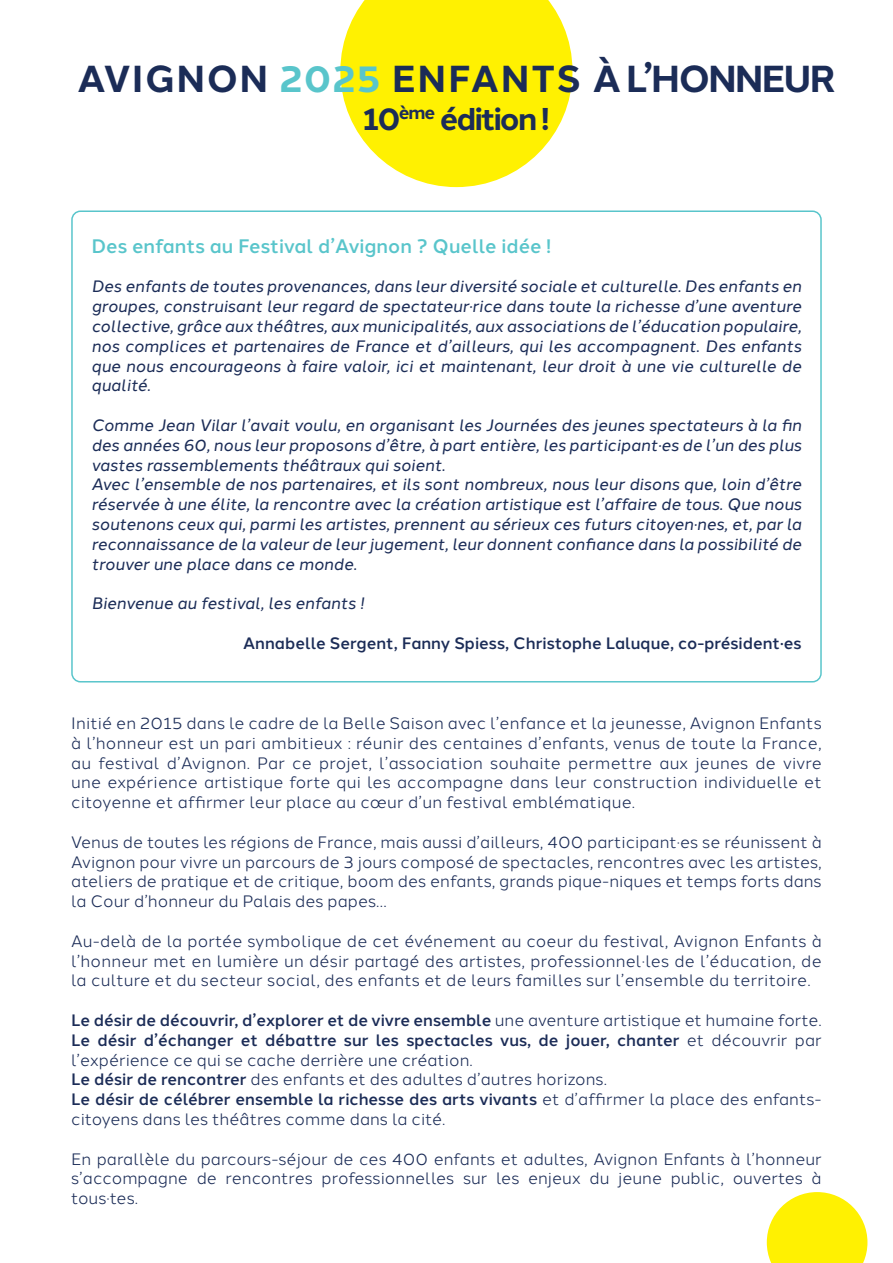
<style>
.page{position:relative;width:893px;height:1263px;background:#fff}
.page>*{position:absolute;margin:0;border:0;box-sizing:border-box;transform-origin:0 0}
.t1{font:700 37.5px "Halcom";letter-spacing:.03em;color:#1b2c57}
.t2{font:700 31.5px "Halcom";letter-spacing:-.06em;color:#1b2c57}
.t3{font:500 19.5px "Halcom";color:#59c5cb}
.t4{font:16.5px/19.8px "Halcom";color:#1b2c57;text-align:justify}
.t5{font:italic 16.5px/19.8px "Halcom";color:#1b2c57;text-align:justify}
.t6{font:500 16.5px "Halcom";color:#1b2c57}
.s1{color:#59c5cb}
.s2{font-weight:500}
</style>
<div class="page">
<svg style="left:340px;top:0;width:232px;height:187px"></svg>
<div style="left:71px;top:210px;width:751px;height:472px;border:2px solid #59c5cb;border-radius:9px"></div>
<svg style="left:767px;top:1192px;width:100px;height:71px;background:#fff328"></svg>
<h1 class="t1" style="left:77px;top:48px;width:759px">AVIGNON <span class="s1">2025</span> ENFANTS À L’HONNEUR</h1>
<h2 class="t2" style="left:363px;top:93px;width:188px">10<sup>ème</sup> édition !</h2>
<p class="t3" style="left:91px;top:230px;width:462px">Des enfants au Festival d’Avignon ? Quelle idée !</p>
<p class="t5" style="left:91px;top:275px;width:712px">Des enfants de toutes provenances, dans leur diversité sociale et culturelle. Des enfants en groupes, construisant leur regard de spectateur·rice dans toute la richesse d’une aventure collective, grâce aux théâtres, aux municipalités, aux associations de l’éducation populaire, nos complices et partenaires de France et d’ailleurs, qui les accompagnent. Des enfants que nous encourageons à faire valoir, ici et maintenant, leur droit à une vie culturelle de qualité.</p>
<p class="t5" style="left:91px;top:414px;width:712px;text-align:left">Comme Jean Vilar l’avait voulu, en organisant les Journées des jeunes spectateurs à la fin des années 60, nous leur proposons d’être, à part entière, les participant·es de l’un des plus vastes rassemblements théâtraux qui soient.<br>Avec l’ensemble de nos partenaires, et ils sont nombreux, nous leur disons que, loin d’être réservée à une élite, la rencontre avec la création artistique est l’affaire de tous. Que nous soutenons ceux qui, parmi les artistes, prennent au sérieux ces futurs citoyen·nes, et, par la reconnaissance de la valeur de leur jugement, leur donnent confiance dans la possibilité de trouver une place dans ce monde.</p>
<p class="t5" style="left:91px;top:592px;width:274px">Bienvenue au festival, les enfants !</p>
<p class="t6" style="left:243px;top:630px;width:560px">Annabelle Sergent, Fanny Spiess, Christophe Laluque, co-président·es</p>
<p class="t4" style="left:71px;top:712px;width:752px">Initié en 2015 dans le cadre de la Belle Saison avec l’enfance et la jeunesse, Avignon Enfants à l’honneur est un pari ambitieux : réunir des centaines d’enfants, venus de toute la France, au festival d’Avignon. Par ce projet, l’association souhaite permettre aux jeunes de vivre une expérience artistique forte qui les accompagne dans leur construction individuelle et citoyenne et affirmer leur place au cœur d’un festival emblématique.</p>
<p class="t4" style="left:71px;top:830px;width:752px">Venus de toutes les régions de France, mais aussi d’ailleurs, 400 participant·es se réunissent à Avignon pour vivre un parcours de 3 jours composé de spectacles, rencontres avec les artistes, ateliers de pratique et de critique, boom des enfants, grands pique-niques et temps forts dans la Cour d’honneur du Palais des papes…</p>
<p class="t4" style="left:71px;top:929px;width:752px">Au-delà de la portée symbolique de cet événement au coeur du festival, Avignon Enfants à l’honneur met en lumière un désir partagé des artistes, professionnel·les de l’éducation, de la culture et du secteur social, des enfants et de leurs familles sur l’ensemble du territoire.</p>
<p class="t4" style="left:71px;top:1009px;width:752px;text-align:left"><span class="s2">Le désir de découvrir, d’explorer et de vivre ensemble</span> une aventure artistique et humaine forte.<br><span class="s2">Le désir d’échanger et débattre sur les spectacles vus, de jouer, chanter</span> et découvrir par l’expérience ce qui se cache derrière une création.<br><span class="s2">Le désir de rencontrer</span> des enfants et des adultes d’autres horizons.<br><span class="s2">Le désir de célébrer ensemble la richesse des arts vivants</span> et d’affirmer la place des enfants&shy;citoyens dans les théâtres comme dans la cité.</p>
<p class="t4" style="left:71px;top:1147px;width:752px">En parallèle du parcours-séjour de ces 400 enfants et adultes, Avignon Enfants à l’honneur s’accompagne de rencontres professionnelles sur les enjeux du jeune public, ouvertes à tous·tes.</p>
</div>
